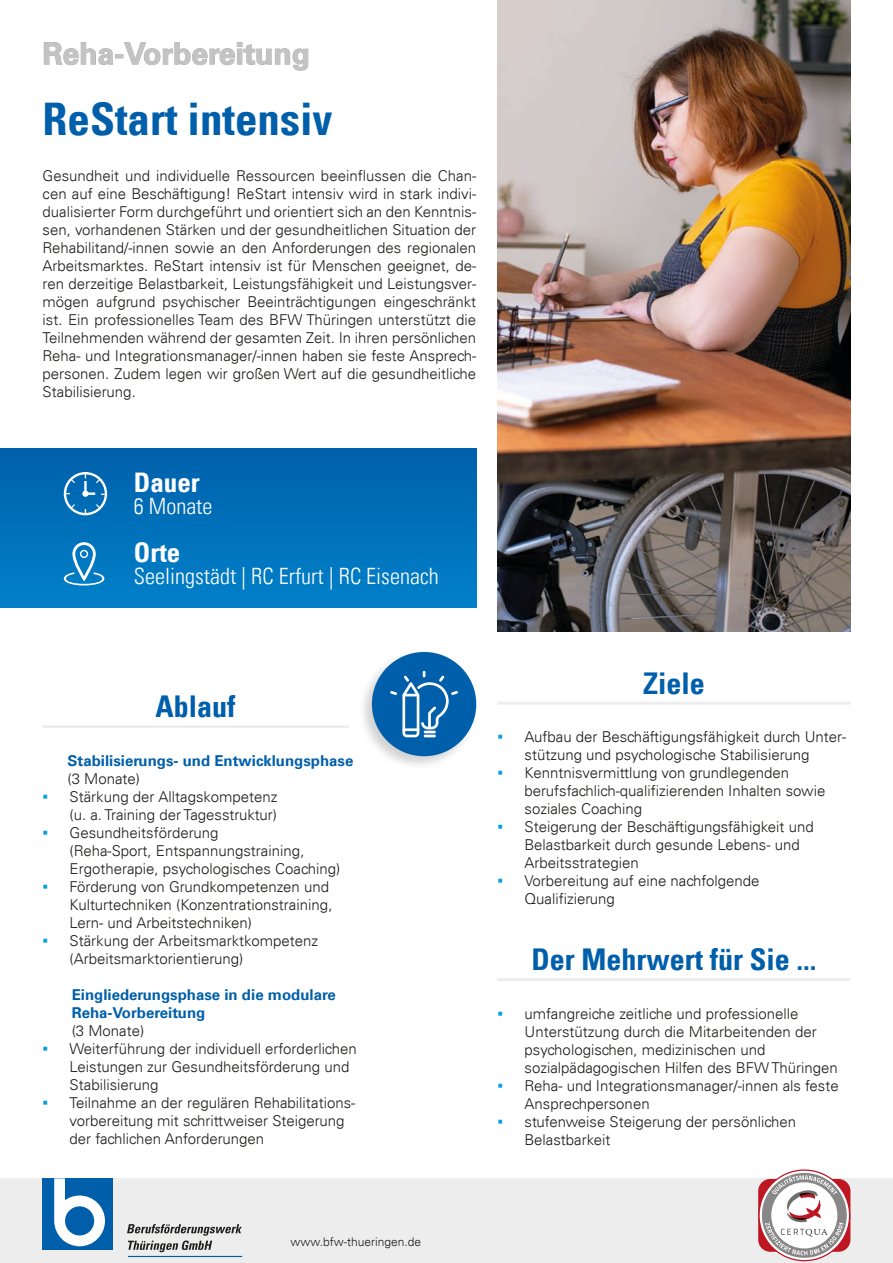
<style>
.page{position:relative;width:893px;height:1263px;background:#fff}
.page>*{position:absolute;margin:0;border:0;box-sizing:border-box;transform-origin:0 0}
.t1{font:700 condensed 45px "Univers LT";color:#005faa}
.t2{font:700 condensed 30px "Univers LT";color:#005faa}
.t3{font:700 30px "Univers LT";color:#c3c3c3}
.t4{font:700 condensed 27px "Univers LT";color:#fff}
.t5{font:300 condensed 22.5px "Univers LT";color:#fff}
.t6{font:300 15px/18px "Univers LT";color:#1d1d1b}
.t7{font:700 15px/18px "Univers LT";color:#005faa}
.t8{font:300 12px "Univers LT";color:#1d1d1b}
.s1{font-family:"Calibri";font-weight:400;font-size:16.5px;color:#009fe3}
</style>
<div class="page">
<div style="left:0;top:1178px;width:893px;height:85px;background:#ededed"></div>
<hr style="left:128px;top:1256px;width:114px;height:1px;background:#005faa">
<svg style="left:127px;top:1224px;width:115px;height:28px"></svg>
<div style="left:43px;top:1178px;width:70px;height:71px;background:#005faa"></div>
<svg style="left:54px;top:1178px;width:51px;height:68px"></svg>
<svg style="left:758px;top:1169px;width:92px;height:92px"></svg>
<img style="left:497px;top:0;width:353px;height:631px">
<svg style="left:44px;top:42px;width:265px;height:29px"></svg>
<hr style="left:497px;top:702px;width:353px;height:3px;background:#ededed">
<hr style="left:497px;top:978px;width:353px;height:3px;background:#ededed">
<div style="left:0;top:448px;width:476px;height:160px;background:linear-gradient(to bottom,#0160ab,#0181c9)"></div>
<div style="left:64px;top:472px;width:43px;height:43px;border:2px solid #fff;border-radius:50%"></div>
<div style="left:82px;top:490px;width:7px;height:7px;border:1px solid #fff;border-radius:50%"></div>
<svg style="left:69px;top:477px;width:7px;height:7px"></svg>
<svg style="left:95px;top:503px;width:7px;height:7px"></svg>
<svg style="left:69px;top:503px;width:7px;height:7px"></svg>
<svg style="left:83px;top:473px;width:23px;height:23px"></svg>
<div style="left:72px;top:542px;width:24px;height:38px;border:3px solid #fff;border-radius:10px"></div>
<svg style="left:64px;top:572px;width:40px;height:13px"></svg>
<div style="left:80px;top:550px;width:8px;height:8px;border:1px solid #fff;border-radius:50%"></div>
<hr style="left:43px;top:725px;width:306px;height:3px;background:#ededed">
<img style="left:363px;top:651px;width:114px;height:114px">
<div style="left:372px;top:652px;width:104px;height:104px;background:#005faa;border-radius:50%"></div>
<svg style="left:390px;top:671px;width:68px;height:67px"></svg>
<h2 class="t3" style="left:43px;top:36px;width:269px">Reha-Vorbereitung</h2>
<h1 class="t1" style="left:43px;top:91px;width:292px">ReStart intensiv</h1>
<p class="t6" style="left:43px;top:167px;width:435px;text-align:justify">Gesundheit und individuelle Ressourcen beeinflussen die Chan&shy;cen auf eine Beschäftigung! ReStart intensiv wird in stark indivi&shy;dualisierter Form durchgeführt und orientiert sich an den Kenntnis&shy;sen, vorhandenen Stärken und der gesundheitlichen Situation der Rehabilitand/-innen sowie an den Anforderungen des regionalen Arbeitsmarktes. ReStart intensiv ist für Menschen geeignet, de&shy;ren derzeitige Belastbarkeit, Leistungsfähigkeit und Leistungsver&shy;mögen aufgrund psychischer Beeinträchtigungen eingeschränkt ist. Ein professionelles Team des BFW Thüringen unterstützt die Teilnehmenden während der gesamten Zeit. In ihren persönlichen Reha- und Integrationsmanager/-innen haben sie feste Ansprech&shy;personen. Zudem legen wir großen Wert auf die gesundheitliche Stabilisierung.</p>
<h3 class="t4" style="left:134px;top:465px;width:67px">Dauer</h3>
<h3 class="t5" style="left:134px;top:492px;width:80px">6 Monate</h3>
<h3 class="t4" style="left:134px;top:535px;width:48px">Orte</h3>
<h3 class="t5" style="left:134px;top:563px;width:306px">Seelingstädt | RC Erfurt | RC Eisenach</h3>
<h2 class="t2" style="left:156px;top:688px;width:82px">Ablauf</h2>
<p class="t7" style="left:68px;top:752px;width:287px">Stabilisierungs- und Entwicklungsphase</p>
<p class="t6" style="left:68px;top:769px;width:74px">(3 Monate)</p>
<p class="t6" style="left:43px;top:787px;width:237px;text-align:right"><span class="s1">▪</span> Stärkung der Alltagskompetenz (u. a. Training der Tagesstruktur)</p>
<p class="t6" style="left:70px;top:823px;width:272px;text-indent:-27px"><span class="s1">▪</span> Gesundheitsförderung<br>(Reha-Sport, Entspannungstraining,<br>Ergotherapie, psychologisches Coaching)</p>
<p class="t6" style="left:70px;top:877px;width:265px;text-indent:-27px"><span class="s1">▪</span> Förderung von Grundkompetenzen und<br>Kulturtechniken (Konzentrationstraining,<br>Lern- und Arbeitstechniken)</p>
<p class="t6" style="left:70px;top:931px;width:250px;text-indent:-27px"><span class="s1">▪</span> Stärkung der Arbeitsmarktkompetenz (Arbeitsmarktorientierung)</p>
<p class="t7" style="left:72px;top:986px;width:265px">Eingliederungsphase in die modulare<br>Reha-Vorbereitung</p>
<p class="t6" style="left:72px;top:1021px;width:74px">(3 Monate)</p>
<p class="t6" style="left:70px;top:1039px;width:289px;text-indent:-27px"><span class="s1">▪</span> Weiterführung der individuell erforderlichen<br>Leistungen zur Gesundheitsförderung und<br>Stabilisierung</p>
<p class="t6" style="left:70px;top:1093px;width:287px;text-indent:-27px"><span class="s1">▪</span> Teilnahme an der regulären Rehabilitations&shy;vorbereitung mit schrittweiser Steigerung der fachlichen Anforderungen</p>
<h2 class="t2" style="left:643px;top:664px;width:63px">Ziele</h2>
<p class="t6" style="left:524px;top:728px;width:323px;text-indent:-27px"><span class="s1">▪</span> Aufbau der Beschäftigungsfähigkeit durch Unter&shy;stützung und psychologische Stabilisierung</p>
<p class="t6" style="left:524px;top:764px;width:302px;text-indent:-27px"><span class="s1">▪</span> Kenntnisvermittlung von grundlegenden berufsfachlich-qualifizierenden Inhalten sowie soziales Coaching</p>
<p class="t6" style="left:524px;top:818px;width:291px;text-indent:-27px"><span class="s1">▪</span> Steigerung der Beschäftigungsfähigkeit und<br>Belastbarkeit durch gesunde Lebens- und<br>Arbeitsstrategien</p>
<p class="t6" style="left:524px;top:872px;width:237px;text-indent:-27px"><span class="s1">▪</span> Vorbereitung auf eine nachfolgende<br>Qualifizierung</p>
<h2 class="t2" style="left:531px;top:941px;width:286px">Der Mehrwert für Sie ...</h2>
<p class="t6" style="left:524px;top:1004px;width:315px;text-indent:-27px"><span class="s1">▪</span> umfangreiche zeitliche und professionelle Unterstützung durch die Mitarbeitenden der psychologischen, medizinischen und sozialpädagogischen Hilfen des BFW Thüringen</p>
<p class="t6" style="left:524px;top:1076px;width:316px;text-indent:-27px"><span class="s1">▪</span> Reha- und Integrationsmanager/-innen als feste<br>Ansprechpersonen</p>
<p class="t6" style="left:524px;top:1112px;width:273px;text-indent:-27px"><span class="s1">▪</span> stufenweise Steigerung der persönlichen<br>Belastbarkeit</p>
<p class="t8" style="left:291px;top:1234px;width:132px">www.bfw-thueringen.de</p>
</div>
